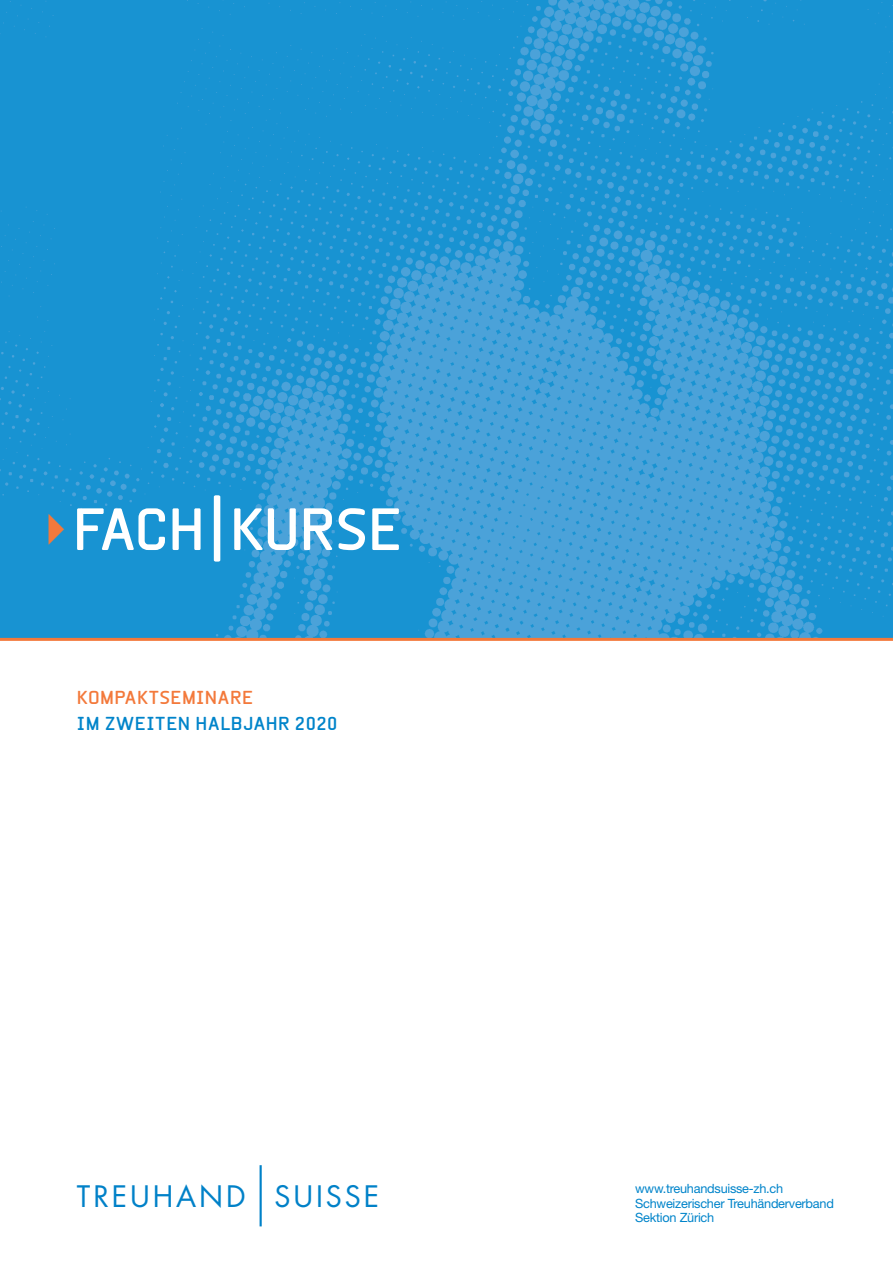
<style>
.page{position:relative;width:893px;height:1263px;background:#fff}
.page>*{position:absolute;margin:0;border:0;box-sizing:border-box;transform-origin:0 0}
.t1{font:700 57px "Beta Sans";letter-spacing:-.01em;color:#fff}
.t2{font:28.8px "Futura";letter-spacing:.1em;color:#0081c8}
.t3{font:700 18px "Beta Sans";letter-spacing:.02em;color:#0084ca}
.t4{font:700 18px "Beta Sans";letter-spacing:.02em;color:#f3793b}
.t5{font:12.75px/15px "Helvetica Neue LT Std";letter-spacing:-.02em;color:#0084ca}
.s1{color:#f3793b}
</style>
<div class="page">
<hr style="left:260px;top:1165px;width:2px;height:61px;background:#0081c8">
<img style="left:0;top:0;width:893px;height:638px">
<div style="left:214px;top:495px;width:6px;height:67px;background:#fff;border-radius:2px"></div>
<hr style="left:0;top:638px;width:893px;height:3px;background:#f3793b">
<h1 class="t1" style="left:30px;top:496px;width:374px"><span class="s1">✔</span>FACH KURSE</h1>
<h3 class="t4" style="left:77px;top:687px;width:178px">KOMPAKTSEMINARE</h3>
<h3 class="t3" style="left:77px;top:713px;width:262px">IM ZWEITEN HALBJAHR 2020</h3>
<h2 class="t2" style="left:77px;top:1178px;width:304px">TREUHAND SUISSE</h2>
<p class="t5" style="left:635px;top:1180px;width:200px">www.treuhandsuisse-zh.ch<br>Schweizerischer Treuhänderverband<br>Sektion Zürich</p>
</div>
